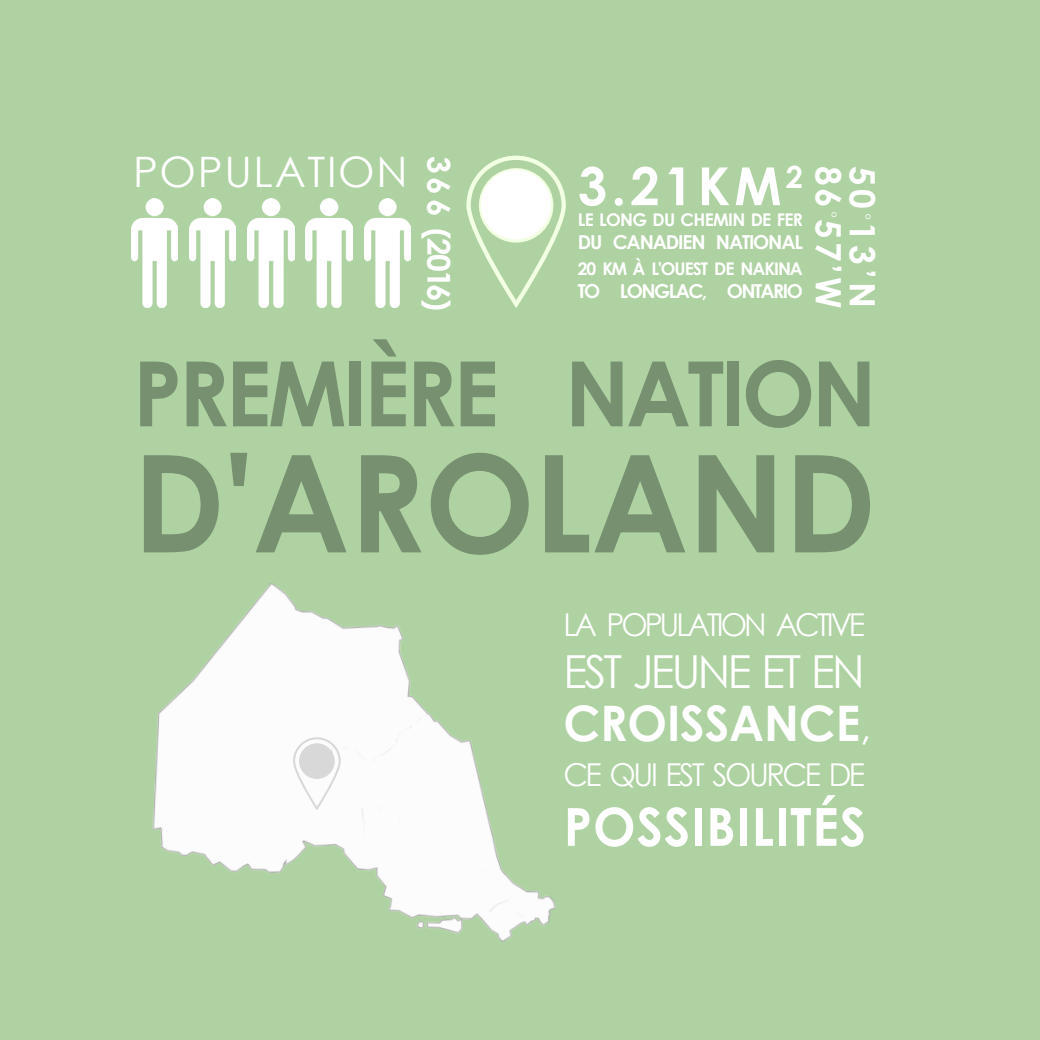
<style>
.page{position:relative;width:1040px;height:1040px;background:#afd2a2}
.page>*{position:absolute;margin:0;border:0;box-sizing:border-box;transform-origin:0 0}
.t1{font:700 135.1px "Century Gothic";letter-spacing:-.005em;color:#769070}
.t2{font:700 90.12px "Century Gothic";letter-spacing:-.04em;color:#769070}
.t3{font:700 52.5px "Century Gothic";letter-spacing:.02em;color:#fff;scale:.96 1}
.t4{font:700 52.5px "Century Gothic";letter-spacing:.02em;color:#fff}
.t5{font:700 49px "Century Gothic";color:#fff;scale:.96 1}
.t6{font:45.5px "Century Gothic";letter-spacing:-.06em;color:#fff;scale:.96 1}
.t7{font:42px "Century Gothic";letter-spacing:.04em;color:#fff}
.t8{font:700 35px "Century Gothic";letter-spacing:.095em;color:#fff}
.t9{font:31.5px "Century Gothic";letter-spacing:-.1em;color:#fff;scale:.96 1}
.t10{font:31.5px "Century Gothic";letter-spacing:-.08em;color:#fff;scale:.96 1}
.t11{font:700 31.5px "Century Gothic";color:#fff}
.t12{font:700 20.47px "Century Gothic";color:#fff}
.t13{font:700 19.25px "Century Gothic";letter-spacing:-.06em;color:#fff}
.t14{font:700 19.25px "Century Gothic";letter-spacing:-.08em;color:#fff}
.t15{font:700 17.5px "Century Gothic";letter-spacing:-.06em;color:#fff}
.t16{font:700 17.5px "Century Gothic";letter-spacing:-.04em;color:#fff}
.s1{font-weight:400;font-size:42px}
</style>
<div class="page">
<img style="left:152px;top:583px;width:404px;height:359px">
<svg style="left:293px;top:737px;width:48px;height:73px;background:#f5f5f5"></svg>
<div style="left:300px;top:744px;width:33px;height:33px;background:#d8d8d8;border-radius:50%"></div>
<img style="left:131px;top:199px;width:47px;height:108px">
<img style="left:189px;top:199px;width:47px;height:108px">
<img style="left:248px;top:199px;width:46px;height:108px">
<img style="left:306px;top:199px;width:46px;height:108px">
<img style="left:364px;top:199px;width:46px;height:108px">
<svg style="left:466px;top:156px;width:100px;height:152px"></svg>
<div style="left:481px;top:170px;width:70px;height:69px;background:#fff;border-radius:50%"></div>
<p class="t7" style="left:133px;top:143px;width:276px">POPULATION</p>
<p class="t11" style="left:463px;top:156px;width:157px;rotate:90deg">3 6 6 (2016)</p>
<p class="t4" style="left:578px;top:146px;width:227px">3.21KM<sup>2</sup></p>
<p class="t16" style="left:578px;top:206px;width:227px">LE LONG DU CHEMIN DE FER</p>
<p class="t13" style="left:578px;top:228px;width:227px">DU CANADIEN NATIONAL</p>
<p class="t15" style="left:578px;top:255px;width:227px">20 KM À L'OUEST DE NAKINA</p>
<p class="t14" style="left:578px;top:276px;width:227px">TO LONGLAC, ONTARIO</p>
<p class="t8" style="left:889px;top:166px;width:144px;rotate:90deg">50 13’N</p>
<p class="t8" style="left:855px;top:166px;width:144px;rotate:90deg">86 57’W</p>
<p class="t12" style="left:850px;top:210px;width:9px;rotate:90deg">◦</p>
<p class="t12" style="left:884px;top:212px;width:9px;rotate:90deg">◦</p>
<p class="t2" style="left:133px;top:325px;width:745px">PREMIÈRE NATION</p>
<p class="t1" style="left:133px;top:401px;width:744px">D'AROLAND</p>
<p class="t9" style="left:563px;top:602px;width:316px">LA POPULATION ACTIVE</p>
<p class="t6" style="left:563px;top:640px;width:315px">EST JEUNE ET EN</p>
<p class="t5" style="left:563px;top:685px;width:322px">CROISSANCE<span class="s1">,</span></p>
<p class="t10" style="left:563px;top:753px;width:316px">CE QUI EST SOURCE DE</p>
<p class="t3" style="left:563px;top:787px;width:316px">POSSIBILITÉS</p>
</div>
